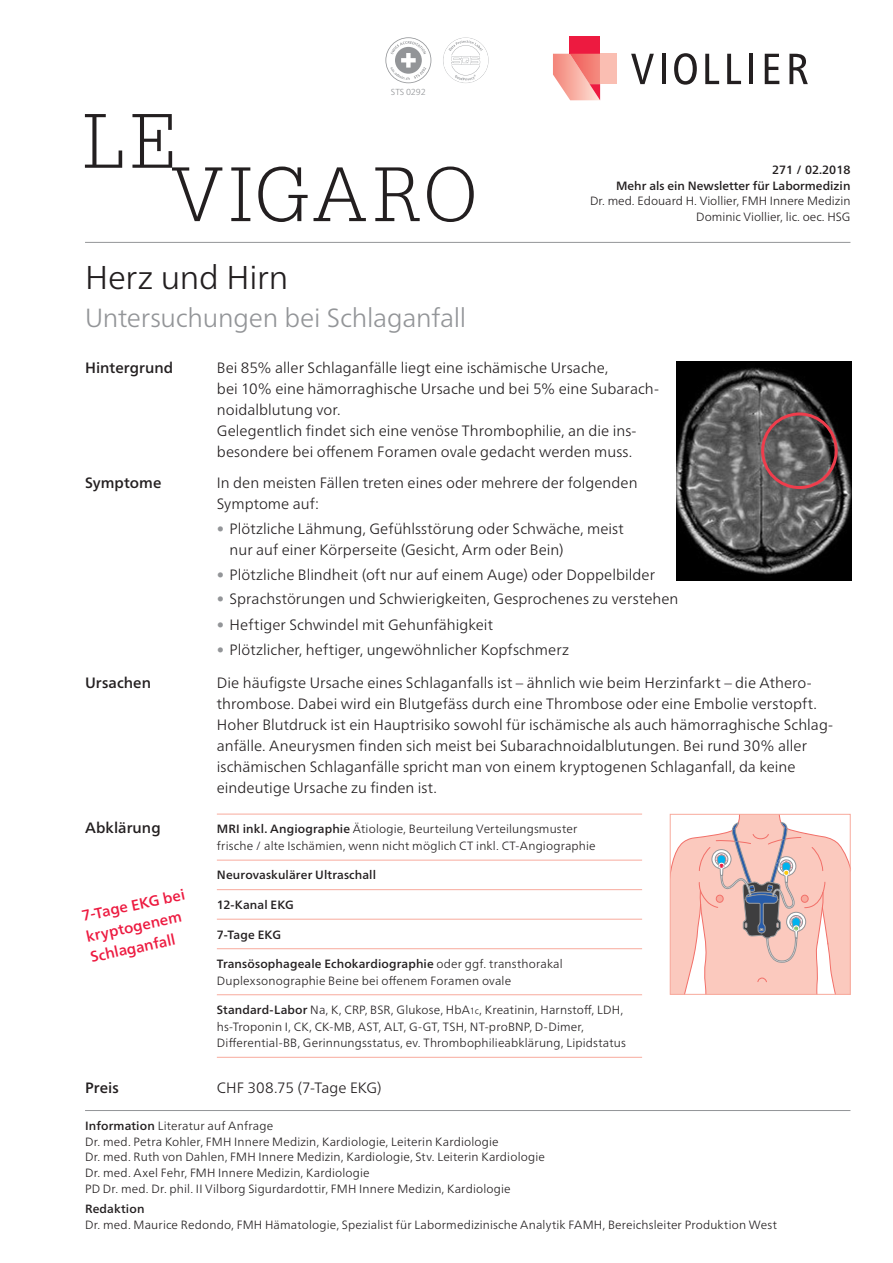
<style>
.page{position:relative;width:893px;height:1263px;background:#fff}
.page>*{position:absolute;margin:0;border:0;box-sizing:border-box;transform-origin:0 0}
.t1{font:300 75px "Glypha LT Pro";letter-spacing:.065em;color:#231f20}
.t2{font:300 33px "Frutiger Neue LTW1 G";letter-spacing:-.01em;color:#231f20}
.t3{font:300 26.25px "Frutiger Neue LTW1 G";letter-spacing:-.01em;color:#939598}
.t4{font:300 15px/21px "Frutiger Neue LTW1 G";letter-spacing:.005em;color:#231f20}
.t5{font:500 15px "Frutiger Neue LTW1 G";letter-spacing:.005em;color:#231f20}
.t6{font:500 15px/21px "Frutiger Neue LTW1 G";color:#ed1a40}
.t7{font:300 12px/15.8px "Frutiger Neue LTW1 G";letter-spacing:.01em;color:#231f20}
.t8{font:500 12px "Frutiger Neue LTW1 G";color:#231f20}
.t9{font:300 8.7px "Frutiger Neue LTW1 G";color:#939598}
.s1{color:#939598}
.s2{font-weight:500}
.s3{font-size:9px}
</style>
<div class="page">
<hr style="left:85px;top:1110px;width:765px;height:1px;background:#939598">
<img style="left:676px;top:361px;width:175px;height:219px">
<hr style="left:217px;top:814px;width:425px;height:1px;background:#f8aa9d">
<hr style="left:217px;top:860px;width:425px;height:1px;background:#f8aa9d">
<hr style="left:217px;top:889px;width:425px;height:1px;background:#f8aa9d">
<hr style="left:217px;top:919px;width:425px;height:1px;background:#f8aa9d">
<hr style="left:217px;top:948px;width:425px;height:1px;background:#f8aa9d">
<hr style="left:217px;top:994px;width:425px;height:1px;background:#f8aa9d">
<hr style="left:217px;top:1057px;width:425px;height:1px;background:#f8aa9d">
<svg style="left:672px;top:816px;width:176px;height:176px;background:#eac5bf"></svg>
<div style="left:670px;top:814px;width:180px;height:180px;border:1px solid #f8aa9d"></div>
<div style="left:761px;top:412px;width:77px;height:77px;border:3px solid #ee3d4c;border-radius:50%"></div>
<svg style="left:631px;top:54px;width:23px;height:30px"></svg>
<hr style="left:662px;top:54px;width:4px;height:30px;background:#231f20">
<svg style="left:674px;top:53px;width:23px;height:32px"></svg>
<svg style="left:705px;top:54px;width:14px;height:30px"></svg>
<svg style="left:727px;top:54px;width:14px;height:30px"></svg>
<hr style="left:749px;top:54px;width:4px;height:30px;background:#231f20">
<svg style="left:765px;top:54px;width:14px;height:30px"></svg>
<svg style="left:789px;top:54px;width:19px;height:30px"></svg>
<div style="left:570px;top:37px;width:30px;height:17px;background:#ed1a40"></div>
<svg style="left:553px;top:54px;width:47px;height:46px;background:#f6a098"></svg>
<div style="left:600px;top:54px;width:17px;height:30px;background:#fabeb2"></div>
<svg style="left:385px;top:37px;width:46px;height:46px"></svg>
<svg style="left:443px;top:37px;width:46px;height:46px"></svg>
<hr style="left:85px;top:242px;width:765px;height:1px;background:#939598">
<p class="t9" style="left:391px;top:87px;width:37px">STS 0292</p>
<h1 class="t1" style="left:83px;top:99px;width:95px">LE</h1>
<h1 class="t1" style="left:172px;top:152px;width:307px">VIGARO</h1>
<p class="t8" style="left:772px;top:163px;width:80px">271 / 02.2018</p>
<p class="t8" style="left:616px;top:178px;width:236px">Mehr als ein Newsletter für Labormedizin</p>
<p class="t7" style="left:590px;top:193px;width:262px">Dr. med. Edouard H. Viollier, FMH Innere Medizin</p>
<p class="t7" style="left:696px;top:209px;width:156px">Dominic Viollier, lic. oec. HSG</p>
<h2 class="t2" style="left:85px;top:257px;width:205px">Herz und Hirn</h2>
<h3 class="t3" style="left:85px;top:302px;width:383px">Untersuchungen bei Schlaganfall</h3>
<p class="t5" style="left:85px;top:359px;width:90px">Hintergrund</p>
<p class="t4" style="left:217px;top:357px;width:444px">Bei 85% aller Schlaganfälle liegt eine ischämische Ursache,<br>bei 10% eine hämorraghische Ursache und bei 5% eine Subarach&shy;noidalblutung vor.<br>Gelegentlich findet sich eine venöse Thrombophilie, an die ins&shy;besondere bei offenem Foramen ovale gedacht werden muss.</p>
<p class="t5" style="left:85px;top:474px;width:78px">Symptome</p>
<p class="t4" style="left:217px;top:472px;width:422px">In den meisten Fällen treten eines oder mehrere der folgenden<br>Symptome auf:</p>
<p class="t4" style="left:230px;top:518px;width:396px;text-indent:-13px"><span class="s1">•</span> Plötzliche Lähmung, Gefühlsstörung oder Schwäche, meist nur auf einer Körperseite (Gesicht, Arm oder Bein)</p>
<p class="t4" style="left:217px;top:564px;width:440px"><span class="s1">•</span> Plötzliche Blindheit (oft nur auf einem Auge) oder Doppelbilder</p>
<p class="t4" style="left:217px;top:588px;width:463px"><span class="s1">•</span> Sprachstörungen und Schwierigkeiten, Gesprochenes zu verstehen</p>
<p class="t4" style="left:217px;top:614px;width:278px"><span class="s1">•</span> Heftiger Schwindel mit Gehunfähigkeit</p>
<p class="t4" style="left:217px;top:639px;width:354px"><span class="s1">•</span> Plötzlicher, heftiger, ungewöhnlicher Kopfschmerz</p>
<p class="t5" style="left:85px;top:673px;width:68px">Ursachen</p>
<p class="t4" style="left:217px;top:672px;width:617px">Die häufigste Ursache eines Schlaganfalls ist – ähnlich wie beim Herzinfarkt – die Athero&shy;thrombose. Dabei wird ein Blutgefäss durch eine Thrombose oder eine Embolie verstopft.<br>Hoher Blutdruck ist ein Hauptrisiko sowohl für ischämische als auch hämorraghische Schlag&shy;anfälle. Aneurysmen finden sich meist bei Subarachnoidalblutungen. Bei rund 30% aller ischämischen Schlaganfälle spricht man von einem kryptogenen Schlaganfall, da keine eindeutige Ursache zu finden ist.</p>
<p class="t5" style="left:85px;top:819px;width:77px">Abklärung</p>
<p class="t7" style="left:217px;top:821px;width:380px;line-height:16.5px"><span class="s2">MRI inkl. Angiographie</span> Ätiologie, Beurteilung Verteilungsmuster frische / alte Ischämien, wenn nicht möglich CT inkl. CT-Angiographie</p>
<p class="t8" style="left:217px;top:868px;width:161px">Neurovaskulärer Ultraschall</p>
<p class="t8" style="left:217px;top:898px;width:79px">12-Kanal EKG</p>
<p class="t8" style="left:217px;top:927px;width:66px">7-Tage EKG</p>
<p class="t7" style="left:217px;top:955px;width:347px;line-height:16.5px"><span class="s2">Transösophageale Echokardiographie</span> oder ggf. transthorakal<br>Duplexsonographie Beine bei offenem Foramen ovale</p>
<p class="t7" style="left:217px;top:1001px;width:411px;line-height:16.5px"><span class="s2">Standard-Labor</span> Na, K, CRP, BSR, Glukose, HbA<span class="s3">1c</span>, Kreatinin, Harnstoff, LDH, hs-Troponin I, CK, CK-MB, AST, ALT, G-GT, TSH, NT-proBNP, D-Dimer,<br>Differential-BB, Gerinnungsstatus, ev. Thrombophilieabklärung, Lipidstatus</p>
<p class="t5" style="left:85px;top:1079px;width:35px">Preis</p>
<p class="t4" style="left:217px;top:1077px;width:166px">CHF 308.75 (7-Tage EKG)</p>
<p class="t6" style="left:80px;top:906px;width:107px;rotate:-12deg">7-Tage EKG bei kryptogenem<br>Schlaganfall</p>
<p class="t7" style="left:85px;top:1118px;width:461px"><span class="s2">Information</span> Literatur auf Anfrage<br>Dr. med. Petra Kohler, FMH Innere Medizin, Kardiologie, Leiterin Kardiologie<br>Dr. med. Ruth von Dahlen, FMH Innere Medizin, Kardiologie, Stv. Leiterin Kardiologie Dr. med. Axel Fehr, FMH Innere Medizin, Kardiologie<br>PD Dr. med. Dr. phil. II Vilborg Sigurdardottir, FMH Innere Medizin, Kardiologie</p>
<p class="t8" style="left:85px;top:1202px;width:61px">Redaktion</p>
<p class="t7" style="left:85px;top:1217px;width:693px">Dr. med. Maurice Redondo, FMH Hämatologie, Spezialist für Labormedizinische Analytik FAMH, Bereichsleiter Produktion West</p>
</div>
